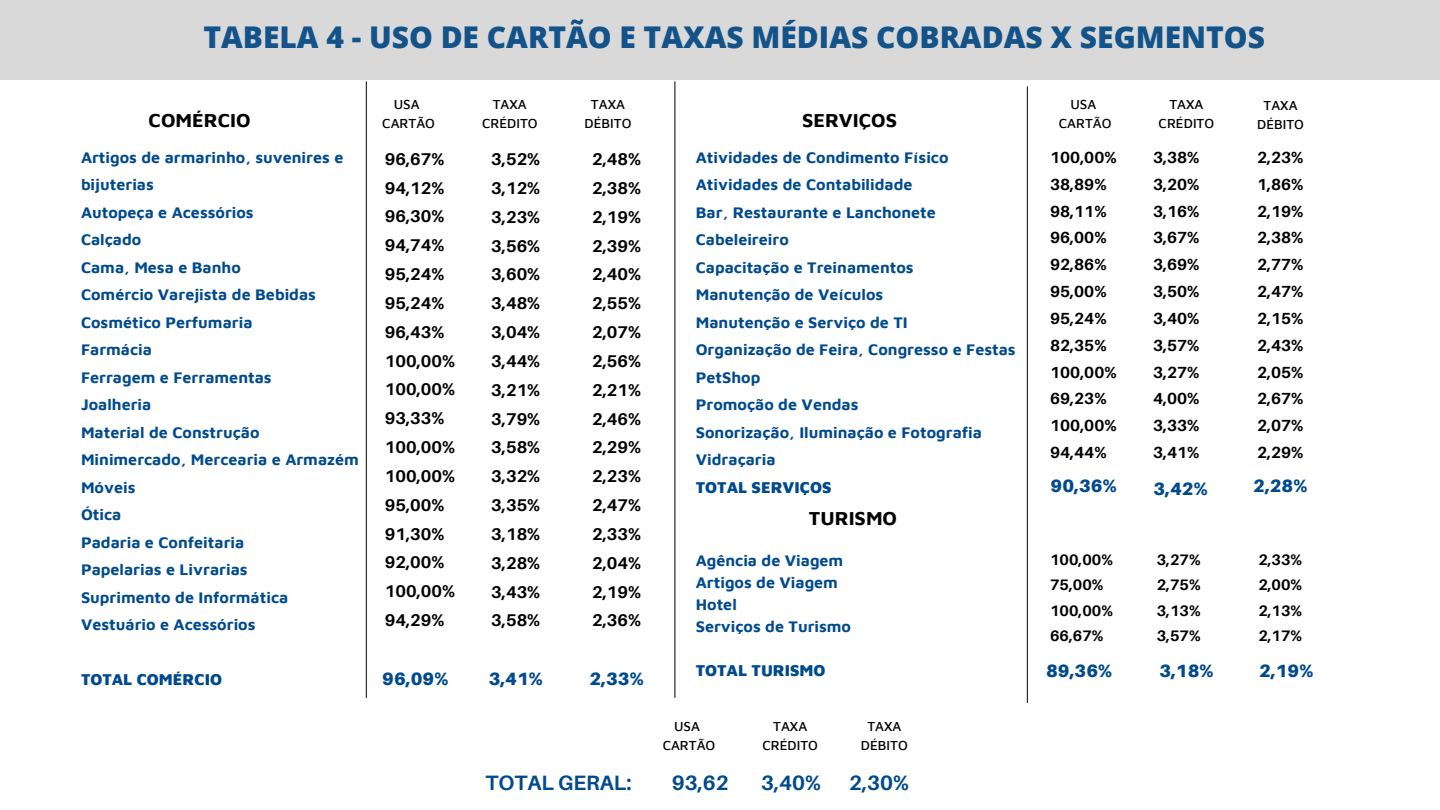
<style>
.page{position:relative;width:1440px;height:810px;background:#fff}
.page>*{position:absolute;margin:0;border:0;box-sizing:border-box;transform-origin:0 0}
.t1{font:800 30px "Open Sans";color:#13538a}
.t2{font:700 20.8px "Aileron";color:#004a8d}
.t3{font:700 19.7px "Maven Pro";color:#000}
.t4{font:900 17.9px "Aileron";color:#004a8d}
.t5{font:700 17px/28.8px "Aileron";color:#000;text-align:justify}
.t6{font:700 16.1px/27.5px "Maven Pro";color:#004a8d}
.t7{font:700 16.1px/26.8px "Aileron";color:#000;text-align:justify}
.t8{font:900 16.1px "Maven Pro";color:#004a8d}
.t9{font:700 15.2px/25.5px "Aileron";color:#000;text-align:justify}
.t10{font:500 13.4px/18.8px "Maven Pro";color:#000;text-align:center}
</style>
<div class="page">
<div style="left:0;top:0;width:1440px;height:80px;background:#d9d9d9"></div>
<hr style="left:366px;top:81px;width:1px;height:617px;background:#000">
<hr style="left:1027px;top:86px;width:1px;height:617px;background:#000">
<hr style="left:675px;top:81px;width:1px;height:617px;background:#000">
<h1 class="t1" style="left:203px;top:16px;width:1063px">TABELA 4 - USO DE CARTÃO E TAXAS MÉDIAS COBRADAS X SEGMENTOS</h1>
<p class="t10" style="left:382px;top:95px;width:54px">USA<br>CARTÃO</p>
<p class="t10" style="left:482px;top:95px;width:57px">TAXA<br>CRÉDITO</p>
<p class="t10" style="left:591px;top:95px;width:36px">TAXA</p>
<p class="t3" style="left:149px;top:108px;width:103px">COMÉRCIO</p>
<p class="t10" style="left:585px;top:114px;width:48px">DÉBITO</p>
<p class="t3" style="left:802px;top:108px;width:97px">SERVIÇOS</p>
<p class="t10" style="left:1059px;top:95px;width:54px">USA<br>CARTÃO</p>
<p class="t10" style="left:1159px;top:95px;width:57px">TAXA<br>CRÉDITO</p>
<p class="t10" style="left:1257px;top:95px;width:48px">TAXA<br>DÉBITO</p>
<p class="t6" style="left:81px;top:143px;width:279px">Artigos de armarinho, suvenires e bijuterias<br>Autopeça e Acessórios<br>Calçado<br>Cama, Mesa e Banho<br>Comércio Varejista de Bebidas<br>Cosmético Perfumaria<br>Farmácia<br>Ferragem e Ferramentas<br>Joalheria<br>Material de Construção<br>Minimercado, Mercearia e Armazém<br>Móveis<br>Ótica<br>Padaria e Confeitaria<br>Papelarias e Livrarias<br>Suprimento de Informática<br>Vestuário e Acessórios</p>
<p class="t8" style="left:81px;top:670px;width:143px">TOTAL COMÉRCIO</p>
<p class="t6" style="left:696px;top:143px;width:321px">Atividades de Condimento Físico<br>Atividades de Contabilidade<br>Bar, Restaurante e Lanchonete<br>Cabeleireiro<br>Capacitação e Treinamentos<br>Manutenção de Veículos<br>Manutenção e Serviço de TI<br>Organização de Feira, Congresso e Festas<br>PetShop<br>Promoção de Vendas<br>Sonorização, Iluminação e Fotografia<br>Vidraçaria</p>
<p class="t8" style="left:696px;top:477px;width:137px">TOTAL SERVIÇOS</p>
<p class="t5" style="left:592px;top:144px;width:50px">2,48% 2,38% 2,19% 2,39% 2,40% 2,55% 2,07% 2,56% 2,21% 2,46% 2,29% 2,23% 2,47% 2,33% 2,04% 2,19% 2,36%</p>
<p class="t7" style="left:1257px;top:144px;width:48px">2,23% 1,86% 2,19% 2,38% 2,77% 2,47% 2,15% 2,43% 2,05% 2,67% 2,07% 2,29%</p>
<p class="t5" style="left:385px;top:144px;width:72px;text-align:left">96,67%<br>94,12%<br>96,30%<br>94,74%<br>95,24%<br>95,24%<br>96,43%<br>100,00%<br>100,00%<br>93,33%<br>100,00%<br>100,00%<br>95,00%<br>91,30%<br>92,00%<br>100,00%<br>94,29%</p>
<p class="t5" style="left:491px;top:144px;width:50px">3,52% 3,12% 3,23% 3,56% 3,60% 3,48% 3,04% 3,44% 3,21% 3,79% 3,58% 3,32% 3,35% 3,18% 3,28% 3,43% 3,58%</p>
<p class="t7" style="left:1050px;top:144px;width:68px;text-align:left">100,00%<br>38,89%<br>98,11%<br>96,00%<br>92,86%<br>95,00%<br>95,24%<br>82,35%<br>100,00%<br>69,23%<br>100,00%<br>94,44%</p>
<p class="t7" style="left:1153px;top:144px;width:48px">3,38% 3,20% 3,16% 3,67% 3,69% 3,50% 3,40% 3,57% 3,27% 4,00% 3,33% 3,41%</p>
<p class="t4" style="left:1051px;top:475px;width:68px">90,36%</p>
<p class="t4" style="left:1153px;top:477px;width:56px">3,42%</p>
<p class="t4" style="left:1253px;top:475px;width:56px">2,28%</p>
<p class="t3" style="left:809px;top:506px;width:90px">TURISMO</p>
<p class="t9" style="left:1050px;top:547px;width:64px;text-align:left">100,00%<br>75,00%<br>100,00%<br>66,67%</p>
<p class="t9" style="left:1157px;top:547px;width:45px">3,27% 2,75% 3,13% 3,57%</p>
<p class="t9" style="left:1258px;top:547px;width:45px">2,33% 2,00% 2,13% 2,17%</p>
<p class="t6" style="left:696px;top:549px;width:157px;line-height:22.1px">Agência de Viagem<br>Artigos de Viagem<br>Hotel<br>Serviços de Turismo</p>
<p class="t8" style="left:696px;top:661px;width:131px">TOTAL TURISMO</p>
<p class="t4" style="left:1046px;top:660px;width:68px">89,36%</p>
<p class="t4" style="left:1159px;top:660px;width:56px">3,18%</p>
<p class="t4" style="left:1259px;top:660px;width:56px">2,19%</p>
<p class="t4" style="left:382px;top:668px;width:68px">96,09%</p>
<p class="t4" style="left:489px;top:668px;width:56px">3,41%</p>
<p class="t4" style="left:589px;top:668px;width:56px">2,33%</p>
<p class="t10" style="left:663px;top:716px;width:54px">USA<br>CARTÃO</p>
<p class="t10" style="left:762px;top:716px;width:57px">TAXA<br>CRÉDITO</p>
<p class="t10" style="left:861px;top:717px;width:48px">TAXA<br>DÉBITO</p>
<p class="t2" style="left:486px;top:770px;width:147px">TOTAL GERAL:</p>
<p class="t2" style="left:672px;top:770px;width:59px">93,62</p>
<p class="t2" style="left:761px;top:770px;width:61px">3,40%</p>
<p class="t2" style="left:849px;top:770px;width:61px">2,30%</p>
</div>
